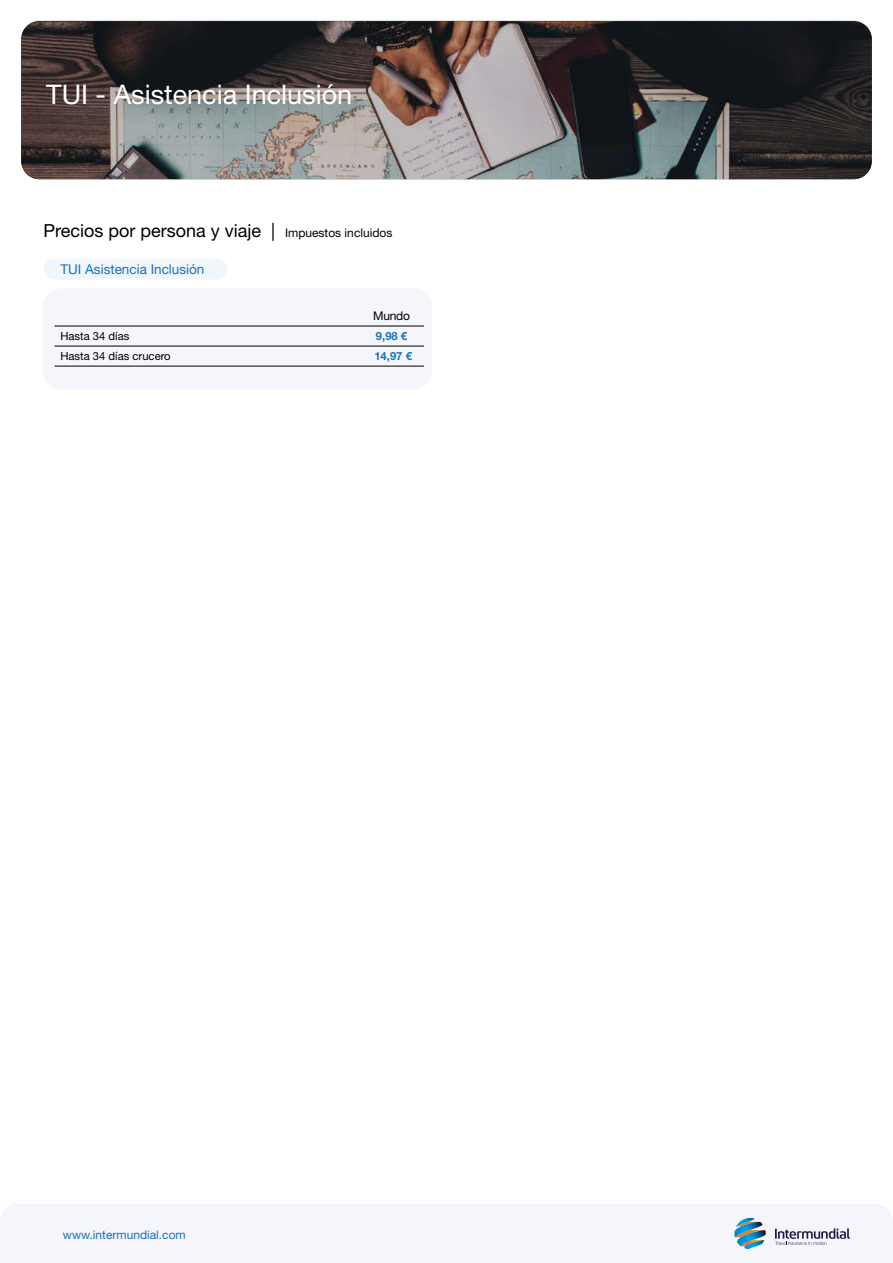
<style>
.page{position:relative;width:893px;height:1263px;background:#fff}
.page>*{position:absolute;margin:0;border:0;box-sizing:border-box;transform-origin:0 0}
.t1{font:27px "Helvetica Neue LT Std";color:#fff}
.t2{font:18px "Helvetica Neue LT Std";color:#000}
.t3{font:13.5px "Helvetica Neue LT Std";color:#1d71b8}
.t4{font:12px "Helvetica Neue LT Std";color:#1d71b8}
.t5{font:12px "Helvetica Neue LT Std";letter-spacing:-.025em;color:#000}
.t6{font:11.25px "Helvetica Neue LT Std";color:#000}
.t7{font:700 11.25px "Helvetica Neue LT Std";color:#1d71b8}
.s1{font-size:12px}
</style>
<div class="page">
<div style="left:0;top:1204px;width:893px;height:59px;background:#f4f6fc"></div>
<img style="left:736px;top:1218px;width:19px;height:4px">
<img style="left:734px;top:1222px;width:29px;height:15px">
<img style="left:744px;top:1246px;width:20px;height:3px">
<img style="left:737px;top:1230px;width:29px;height:16px">
<svg style="left:775px;top:1228px;width:75px;height:17px"></svg>
<div style="left:43px;top:288px;width:389px;height:101px;background:#f4f6fc;border-radius:18px"></div>
<div style="left:44px;top:259px;width:183px;height:20px;background:#f1f6fa;border-radius:10px"></div>
<hr style="left:283px;top:366px;width:76px;height:1px;background:#000">
<hr style="left:359px;top:366px;width:65px;height:1px;background:#000">
<hr style="left:283px;top:326px;width:76px;height:1px;background:#000">
<hr style="left:359px;top:326px;width:65px;height:1px;background:#000">
<hr style="left:283px;top:346px;width:76px;height:1px;background:#000">
<hr style="left:359px;top:346px;width:65px;height:1px;background:#000">
<hr style="left:54px;top:326px;width:229px;height:1px;background:#000">
<hr style="left:54px;top:346px;width:229px;height:1px;background:#000">
<hr style="left:54px;top:366px;width:229px;height:1px;background:#000">
<svg style="left:21px;top:20px;width:851px;height:159px;background:#555151"></svg>
<h1 class="t1" style="left:46px;top:79px;width:308px">TUI - Asistencia Inclusión</h1>
<p class="t2" style="left:43px;top:219px;width:351px">Precios por persona y viaje | <span class="s1">Impuestos incluidos</span></p>
<p class="t3" style="left:60px;top:261px;width:146px">TUI Asistencia Inclusión</p>
<p class="t5" style="left:373px;top:309px;width:38px">Mundo</p>
<p class="t6" style="left:60px;top:329px;width:70px">Hasta 34 días</p>
<p class="t7" style="left:376px;top:329px;width:33px">9,98 €</p>
<p class="t6" style="left:60px;top:349px;width:112px">Hasta 34 días crucero</p>
<p class="t7" style="left:374px;top:349px;width:39px">14,97 €</p>
<p class="t4" style="left:63px;top:1227px;width:124px">www.intermundial.com</p>
</div>
